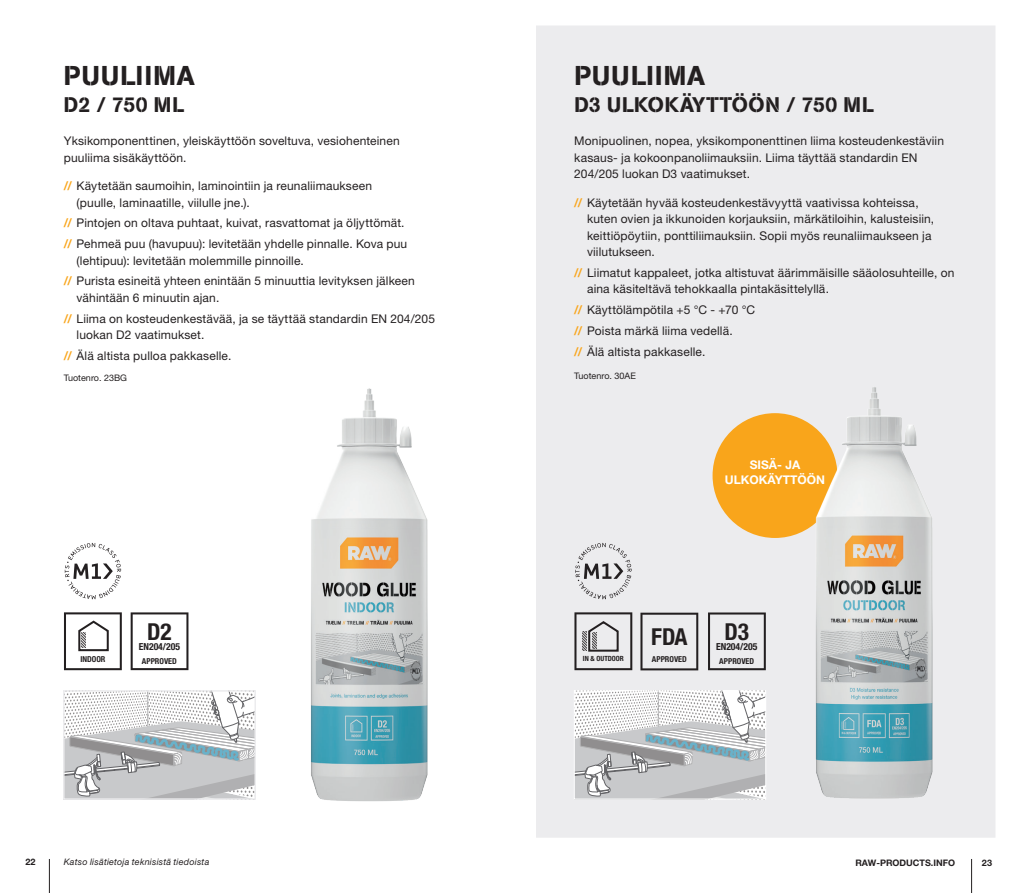
<style>
.page{position:relative;width:1021px;height:893px;background:#fff}
.page>*{position:absolute;margin:0;border:0;box-sizing:border-box;transform-origin:0 0}
.Header_Product_Small{font:27px "AG Book Pro Stencil";letter-spacing:.05em;color:#231f20}
.t1{font:700 condensed 23.4px "Helvetica Neue LT Std";color:#231f20}
.Header_Product_Small-2{font:21px "AG Book Pro Stencil";letter-spacing:.02em;color:#231f20}
.Punkter_i_broedtext{font:12px/16.5px "Helvetica Neue LT Std";letter-spacing:.01em;color:#231f20}
.Produkt_broedtext_Bl{font:12px/16.5px "Helvetica Neue LT Std";letter-spacing:.015em;color:#231f20}
.t2{font:700 12px/15.8px "Helvetica Neue LT Std";color:#fff;text-align:center}
.t3{font:700 condensed 9.75px "Helvetica Neue LT Std";color:#231f20}
.Punkter_i_broedtext-2{font:italic 9px "Helvetica Neue LT Std";letter-spacing:.025em;color:#231f20}
.t4{font:700 9px "Helvetica Neue LT Std";color:#231f20}
.DB-Nr__Black{font:9px "Helvetica Neue LT Std";color:#231f20}
.Punkter_i_broedtext-3{font:9px "Helvetica Neue LT Std";color:#231f20}
.t5{font:700 condensed 8.1px "Helvetica Neue LT Std";color:#231f20}
.t6{font:700 condensed 7.2px "Helvetica Neue LT Std";color:#231f20}
.s1{font-weight:700;color:#f9a51b}
</style>
<div class="page">
<hr style="left:49px;top:859px;width:1px;height:34px;background:#231f20">
<hr style="left:971px;top:859px;width:1px;height:34px;background:#231f20">
<div style="left:536px;top:26px;width:459px;height:812px;background:#ececee"></div>
<svg style="left:640px;top:613px;width:58px;height:57px;background:#d3d3d5"></svg>
<svg style="left:708px;top:612px;width:57px;height:58px;background:#d4d3d5"></svg>
<svg style="left:574px;top:612px;width:58px;height:58px;background:#c3c2c4"></svg>
<svg style="left:582px;top:632px;width:4px;height:19px"></svg>
<svg style="left:591px;top:632px;width:5px;height:16px"></svg>
<svg style="left:131px;top:612px;width:57px;height:58px"></svg>
<svg style="left:64px;top:612px;width:58px;height:58px"></svg>
<svg style="left:82px;top:632px;width:4px;height:16px"></svg>
<svg style="left:574px;top:692px;width:192px;height:108px"></svg>
<div style="left:574px;top:690px;width:192px;height:109px;border:1px solid #fff"></div>
<svg style="left:66px;top:693px;width:187px;height:104px"></svg>
<div style="left:63px;top:690px;width:193px;height:110px;border:2px solid #ececee"></div>
<div style="left:712px;top:413px;width:125px;height:125px;background:#f9a51b;border-radius:50%"></div>
<svg style="left:65px;top:543px;width:56px;height:56px"></svg>
<svg style="left:575px;top:543px;width:56px;height:56px;background:#d0cfd1"></svg>
<img style="left:311px;top:388px;width:117px;height:414px">
<img style="left:773px;top:383px;width:165px;height:416px">
<p class="Header_Product_Small" style="left:64px;top:58px;width:132px">PUULIIMA</p>
<p class="Header_Product_Small-2" style="left:64px;top:91px;width:122px">D2 / 750 ML</p>
<p class="Produkt_broedtext_Bl" style="left:64px;top:132px;width:337px">Yksikomponenttinen, yleiskäyttöön soveltuva, vesiohenteinen puuliima sisäkäyttöön.</p>
<p class="Punkter_i_broedtext" style="left:77px;top:177px;width:297px;text-indent:-13px"><span class="s1">//</span> Käytetään saumoihin, laminointiin ja reunaliimaukseen (puulle, laminaatille, viilulle jne.).</p>
<p class="Punkter_i_broedtext" style="left:64px;top:215px;width:342px"><span class="s1">//</span> Pintojen on oltava puhtaat, kuivat, rasvattomat ja öljyttömät.</p>
<p class="Punkter_i_broedtext" style="left:77px;top:235px;width:332px;text-indent:-13px"><span class="s1">//</span> Pehmeä puu (havupuu): levitetään yhdelle pinnalle. Kova puu (lehtipuu): levitetään molemmille pinnoille.</p>
<p class="Punkter_i_broedtext" style="left:77px;top:273px;width:340px;text-indent:-13px"><span class="s1">//</span> Purista esineitä yhteen enintään 5 minuuttia levityksen jälkeen vähintään 6 minuutin ajan.</p>
<p class="Punkter_i_broedtext" style="left:77px;top:310px;width:360px;text-indent:-13px"><span class="s1">//</span> Liima on kosteudenkestävää, ja se täyttää standardin EN 204/205 luokan D2 vaatimukset.</p>
<p class="Punkter_i_broedtext" style="left:64px;top:347px;width:169px"><span class="s1">//</span> Älä altista pulloa pakkaselle.</p>
<p class="Punkter_i_broedtext-3" style="left:64px;top:372px;width:65px">Tuotenro. 23BG</p>
<p class="Header_Product_Small" style="left:574px;top:58px;width:132px">PUULIIMA</p>
<p class="Header_Product_Small-2" style="left:574px;top:91px;width:301px">D3 ULKOKÄYTTÖÖN / 750 ML</p>
<p class="Produkt_broedtext_Bl" style="left:574px;top:132px;width:371px">Monipuolinen, nopea, yksikomponenttinen liima kosteudenkestäviin kasaus- ja kokoonpanoliimauksiin. Liima täyttää standardin EN<br>204/205 luokan D3 vaatimukset.</p>
<p class="Punkter_i_broedtext" style="left:587px;top:194px;width:349px;text-indent:-13px"><span class="s1">//</span> Käytetään hyvää kosteudenkestävyyttä vaativissa kohteissa, kuten ovien ja ikkunoiden korjauksiin, märkätiloihin, kalusteisiin, keittiöpöytiin, ponttiliimauksiin. Sopii myös reunaliimaukseen ja viilutukseen.</p>
<p class="Punkter_i_broedtext" style="left:587px;top:264px;width:369px;text-indent:-13px"><span class="s1">//</span> Liimatut kappaleet, jotka altistuvat äärimmäisille sääolosuhteille, on aina käsiteltävä tehokkaalla pintakäsittelyllä.</p>
<p class="Punkter_i_broedtext" style="left:574px;top:301px;width:182px"><span class="s1">//</span> Käyttölämpötila +5 °C - +70 °C</p>
<p class="Punkter_i_broedtext" style="left:574px;top:322px;width:160px"><span class="s1">//</span> Poista märkä liima vedellä.</p>
<p class="Punkter_i_broedtext" style="left:574px;top:343px;width:133px"><span class="s1">//</span> Älä altista pakkaselle.</p>
<p class="DB-Nr__Black" style="left:574px;top:371px;width:63px">Tuotenro. 30AE</p>
<p class="t2" style="left:724px;top:456px;width:102px">SISÄ- JA<br>ULKOKÄYTTÖÖN</p>
<p class="t1" style="left:147px;top:617px;width:26px">D2</p>
<p class="t3" style="left:139px;top:641px;width:43px">EN204/205</p>
<p class="t1" style="left:651px;top:622px;width:38px">FDA</p>
<p class="t1" style="left:724px;top:618px;width:26px">D3</p>
<p class="t3" style="left:716px;top:641px;width:43px">EN204/205</p>
<p class="t5" style="left:80px;top:654px;width:27px">INDOOR</p>
<p class="t5" style="left:142px;top:656px;width:36px">APPROVED</p>
<p class="t6" style="left:583px;top:654px;width:42px">IN &amp; OUTDOOR</p>
<p class="t5" style="left:652px;top:654px;width:36px">APPROVED</p>
<p class="t5" style="left:719px;top:656px;width:36px">APPROVED</p>
<p class="t4" style="left:25px;top:857px;width:12px">22</p>
<p class="Punkter_i_broedtext-2" style="left:64px;top:857px;width:147px">Katso lisätietoja teknisistä tiedoista</p>
<p class="t4" style="left:855px;top:857px;width:101px">RAW-PRODUCTS.INFO</p>
<p class="t4" style="left:981px;top:857px;width:12px">23</p>
</div>
